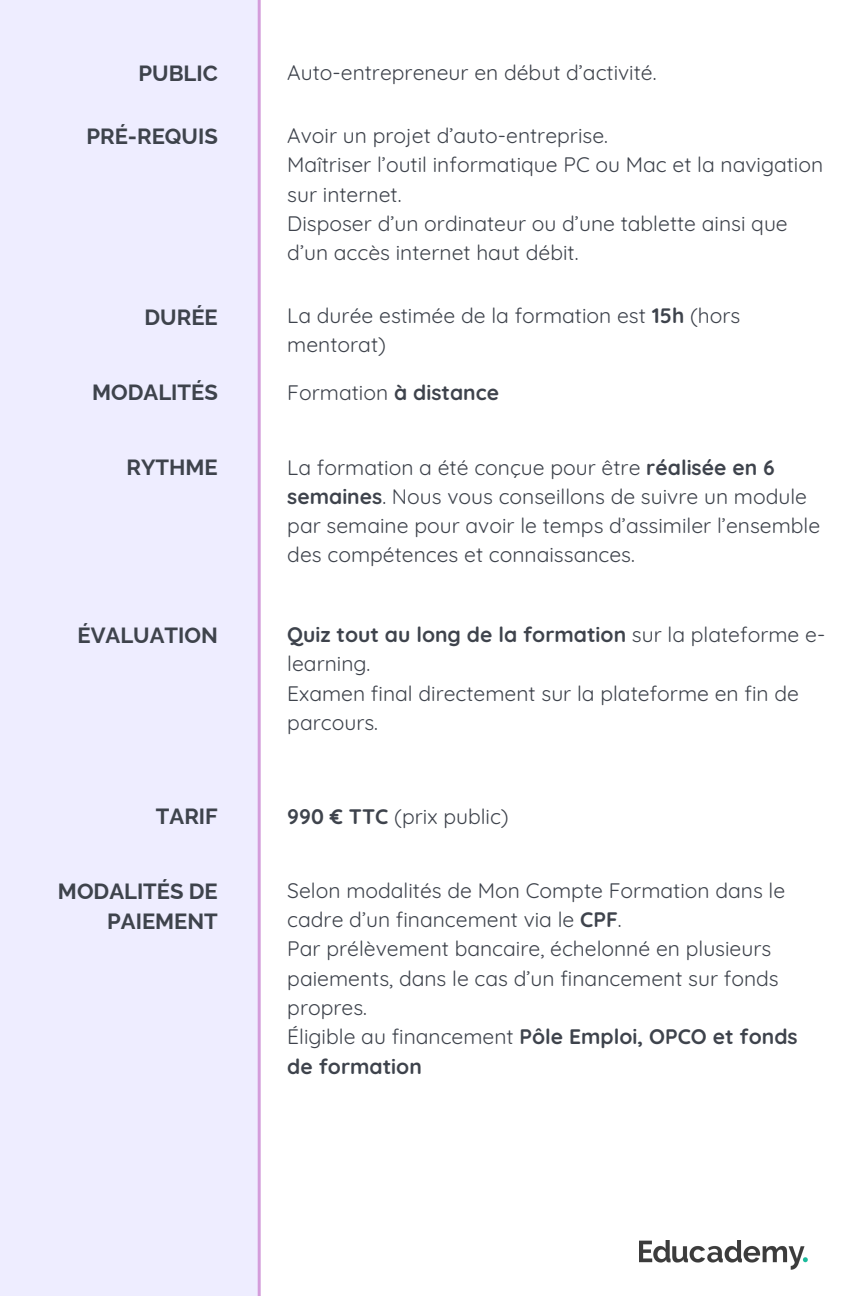
<style>
.page{position:relative;width:864px;height:1296px;background:#fff}
.page>*{position:absolute;margin:0;border:0;box-sizing:border-box;transform-origin:0 0}
.t1{font:700 22px/30.8px "Raleway";color:#3e434c;text-align:right}
.t2{font:21px/29.2px "Quicksand";color:#3e434c}
.t3{font:700 21px/29.2px "Quicksand";color:#3e434c}
.s1{font-weight:700}
.s2{font-weight:400}
</style>
<div class="page">
<div style="left:0;top:0;width:259px;height:1296px;background:#eeedff"></div>
<img style="left:639px;top:1241px;width:168px;height:28px">
<hr style="left:258px;top:0;width:3px;height:1296px;background:#d49ddb">
<h1 class="t1" style="left:138px;top:58px;width:81px">PUBLIC</h1>
<p class="t2" style="left:287px;top:58px;width:371px">Auto-entrepreneur en début d’activité.</p>
<h1 class="t1" style="left:86px;top:121px;width:133px">PRÉ-REQUIS</h1>
<p class="t2" style="left:287px;top:121px;width:322px">Avoir un projet d’auto-entreprise.</p>
<p class="t2" style="left:287px;top:150px;width:538px">Maîtriser l’outil informatique PC ou Mac et la navigation sur internet.</p>
<p class="t2" style="left:287px;top:208px;width:502px">Disposer d’un ordinateur ou d’une tablette ainsi que d’un accès internet haut débit.</p>
<h1 class="t1" style="left:145px;top:301px;width:75px">DURÉE</h1>
<h1 class="t1" style="left:92px;top:376px;width:127px">MODALITÉS</h1>
<p class="t2" style="left:287px;top:300px;width:455px">La durée estimée de la formation est <span class="s1">15h</span> (hors mentorat)</p>
<p class="t2" style="left:287px;top:377px;width:213px">Formation <span class="s1">à distance</span></p>
<h1 class="t1" style="left:126px;top:452px;width:93px">RYTHME</h1>
<p class="t2" style="left:287px;top:452px;width:535px">La formation a été conçue pour être <span class="s1">réalisée en 6 semaines</span>. Nous vous conseillons de suivre un module par semaine pour avoir le temps d’assimiler l’ensemble des compétences et connaissances.</p>
<h1 class="t1" style="left:78px;top:620px;width:142px">ÉVALUATION</h1>
<p class="t3" style="left:287px;top:620px;width:539px">Quiz tout au long de la formation <span class="s2">sur la plateforme e&shy;learning.</span></p>
<p class="t2" style="left:287px;top:678px;width:513px">Examen final directement sur la plateforme en fin de parcours.</p>
<h1 class="t1" style="left:156px;top:800px;width:63px">TARIF</h1>
<p class="t2" style="left:287px;top:801px;width:223px"><span class="s1">990 € TTC</span> (prix public)</p>
<h1 class="t1" style="left:58px;top:875px;width:161px">MODALITÉS DE<br>PAIEMENT</h1>
<p class="t2" style="left:287px;top:876px;width:500px">Selon modalités de Mon Compte Formation dans le cadre d’un financement via le <span class="s1">CPF</span>.</p>
<p class="t2" style="left:287px;top:934px;width:493px">Par prélèvement bancaire, échelonné en plusieurs paiements, dans le cas d’un financement sur fonds propres.</p>
<p class="t3" style="left:287px;top:1022px;width:512px"><span class="s2">Éligible au financement</span> Pôle Emploi, OPCO et fonds de formation</p>
</div>
